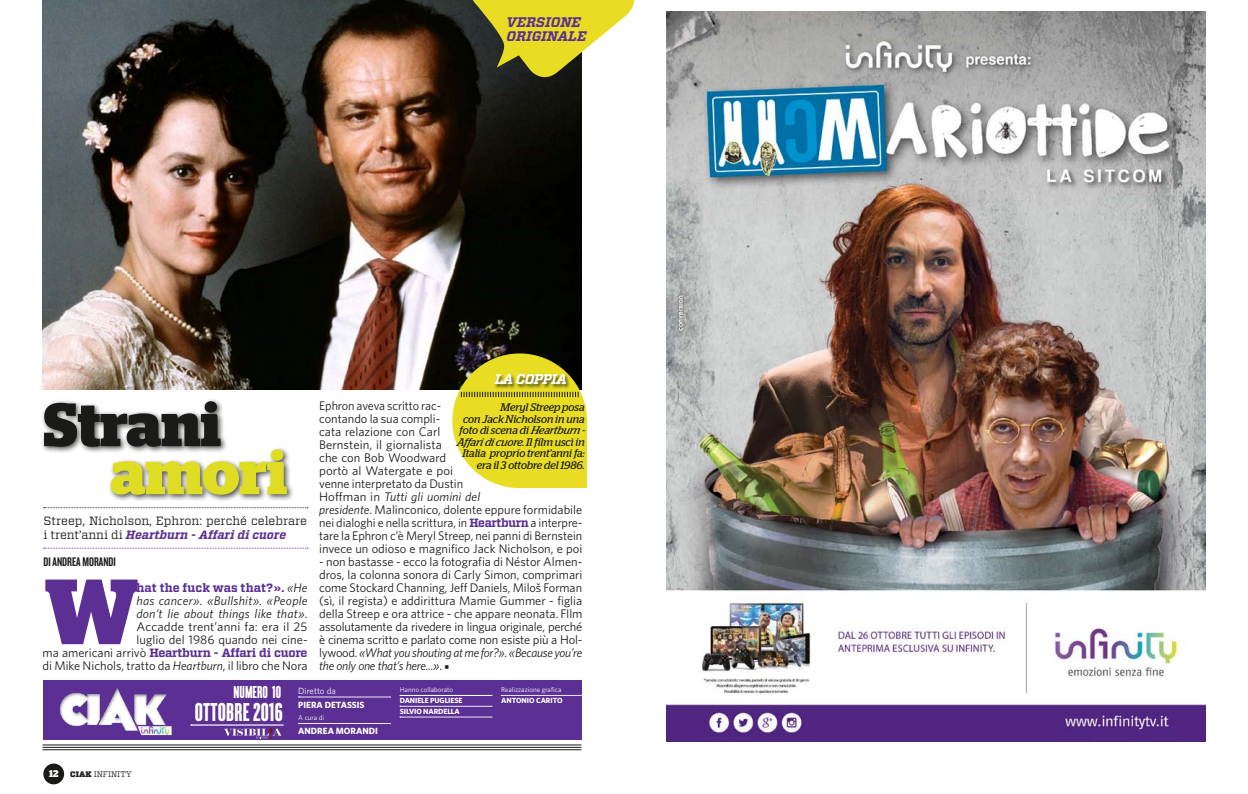
<style>
.page{position:relative;width:1248px;height:794px;background:#fff}
.page>*{position:absolute;margin:0;border:0;box-sizing:border-box;transform-origin:0 0}
.t1{font:700 92.3px "Stag";color:#5b2f93}
.t2{font:700 61px "Stag";color:#1a1a18}
.t3{font:700 61px "Stag";color:#dedd24}
.t4{font:27px "Cyclone Layers Background";letter-spacing:.01em;color:#fff}
.t5{font:18px "Cyclone Layers Background";color:#fff}
.t6{font:italic 700 14px "Vitesse";color:#fff}
.t7{font:italic 700 13.9px/13.9px "Vitesse";color:#5b2f93}
.t8{font:13px "Knockout 48 Featherweight";color:#1a1a18}
.t9{font:12.5px/13px "Whitney";letter-spacing:-.005em;color:#1a1a18}
.t10{font:italic 12.5px/13px "Whitney";letter-spacing:.01em;color:#1a1a18;text-align:justify}
.t11{font:12px/14.4px "Vitesse";color:#1a1a18}
.t12{font:700 12px "Vitesse";letter-spacing:-.02em;color:#5b2f93}
.t13{font:700 12px "Vitesse";letter-spacing:.01em;color:#5b2f93}
.t14{font:italic 11px/11.5px "Stag";color:#1a1a18;text-align:right}
.t15{font:700 9px "Whitney";color:#fff}
.t16{font:9px "Whitney";color:#fff}
.t17{font:8px "Vitesse";color:#1a1a18}
.t18{font:700 7.5px/10.8px "Whitney";letter-spacing:-.01em;color:#fff}
.t19{font:7px "Whitney";color:#fff}
.s1{font-weight:700;font-style:italic;color:#5b2f93}
.s2{font-family:"Whitney";font-weight:400;font-style:italic;font-size:12.5px;color:#1a1a18}
.s3{font-style:normal}
.s4{font-family:"Whitney";font-weight:400;font-size:12.5px;color:#1a1a18}
.s5{font-style:italic}
.s6{font-family:"Vitesse";font-weight:700;font-size:12px;color:#5b2f93}
.s7{font-family:"Minion Pro";font-size:12px}
.s8{font-family:"Stag";font-weight:700;font-size:9.6px;color:#fff}
.s9{font-weight:900}
</style>
<div class="page">
<hr style="left:43px;top:749px;width:538px;height:1px;background:#1a1a18">
<hr style="left:43px;top:747px;width:538px;height:1px;background:#1a1a18">
<hr style="left:43px;top:745px;width:538px;height:1px;background:#1a1a18">
<img style="left:43px;top:0;width:538px;height:389px">
<div style="left:41px;top:398px;width:254px;height:104px;background:#1a1a18;opacity:.75"></div>
<svg style="left:44px;top:507px;width:264px;height:1px"></svg>
<svg style="left:44px;top:548px;width:264px;height:1px"></svg>
<svg style="left:452px;top:353px;width:135px;height:135px;background:#d0c731"></svg>
<svg style="left:462px;top:0;width:173px;height:85px"></svg>
<div style="left:43px;top:680px;width:539px;height:60px;background:#5b2f93"></div>
<img style="left:59px;top:688px;width:112px;height:48px">
<svg style="left:137px;top:726px;width:35px;height:9px"></svg>
<img style="left:142px;top:726px;width:27px;height:8px">
<svg style="left:298px;top:697px;width:92px;height:1px"></svg>
<svg style="left:298px;top:723px;width:92px;height:1px"></svg>
<svg style="left:400px;top:695px;width:92px;height:1px"></svg>
<svg style="left:400px;top:706px;width:92px;height:1px"></svg>
<svg style="left:400px;top:717px;width:92px;height:1px"></svg>
<svg style="left:501px;top:695px;width:81px;height:1px"></svg>
<svg style="left:191px;top:725px;width:92px;height:13px"></svg>
<img style="left:667px;top:11px;width:537px;height:730px">
<div style="left:43px;top:763px;width:21px;height:21px;background:#1a1a18;border-radius:50%"></div>
<p class="t7" style="left:506px;top:16px;width:81px">VERSIONE<br>ORIGINALE</p>
<h2 class="t2" style="left:43px;top:389px;width:179px">Strani</h2>
<h2 class="t3" style="left:110px;top:437px;width:178px">amori</h2>
<p class="t11" style="left:43px;top:513px;width:265px">Streep, Nicholson, Ephron: perché celebrare i trent’anni di <span class="s1">Heartburn - Affari di cuore</span></p>
<p class="t8" style="left:43px;top:554px;width:74px">DI ANDREA MORANDI</p>
<h1 class="t1" style="left:45px;top:558px;width:95px">W</h1>
<p class="t13" style="left:136px;top:580px;width:172px">hat the fuck was that?». <span class="s2">«He</span></p>
<p class="t10" style="left:136px;top:594px;width:173px">has cancer». «Bullshit». «People don’t lie about things like that»<span class="s3">.<br>Accadde trent’anni fa: era il 25 luglio del 1986 quando nei cine-</span></p>
<p class="t12" style="left:43px;top:645px;width:266px"><span class="s4">ma americani arrivò</span> Heartburn - Affari di cuore</p>
<p class="t9" style="left:43px;top:659px;width:266px">di Mike Nichols, tratto da <span class="s5">Heartburn</span>, il libro che Nora</p>
<p class="t6" style="left:494px;top:370px;width:66px">la coppia</p>
<p class="t14" style="left:456px;top:401px;width:132px">Meryl Streep posa<br>con Jack Nicholson in una foto di scena di Heartburn -<br>Affaridicuore. Il film uscì in<br>Italia proprio trent’anni fa: era il 3 ottobre del 1986.</p>
<p class="t9" style="left:319px;top:399px;width:265px">Ephron aveva scritto rac-<br>contando la sua compli-<br>cata relazione con Carl<br>Bernstein, il giornalista<br>che con Bob Woodward<br>portò al Watergate e poi<br>venne interpretato da Dustin<br>Hoffman in <span class="s5">Tutti gli uomini del<br>presidente</span>. Malinconico, dolente eppure formidabile nei dialoghi e nella scrittura, in <span class="s6">Heartburn</span> a interpre&shy;tare la Ephron c’è Meryl Streep, nei panni di Bernstein invece un odioso e magnifico Jack Nicholson, e poi</p>
<p class="t9" style="left:319px;top:555px;width:265px;text-align:justify">- non bastasse - ecco la fotografia di Néstor Almen&shy;dros, la colonna sonora di Carly Simon, comprimari come Stockard Channing, Jeff Daniels, Miloš Forman (sì, il regista) e addirittura Mamie Gummer - figlia della Streep e ora attrice - che appare neonata. FIlm assolutamente da rivedere in lingua originale, perché è cinema scritto e parlato come non esiste più a Hol&shy;lywood. <span class="s5">«What you shouting at me for?». «Because you’re the only one that’s here...»</span>. <span class="s7">■</span></p>
<p class="t17" style="left:49px;top:769px;width:84px"><span class="s8">12</span> <span class="s9">CIAK</span> infinity</p>
<h3 class="t5" style="left:233px;top:680px;width:49px">NUMERO 10</h3>
<h3 class="t4" style="left:195px;top:694px;width:89px">OTTOBRE 2016</h3>
<p class="t16" style="left:298px;top:685px;width:39px">Diretto da</p>
<p class="t15" style="left:298px;top:698px;width:68px">PIERA DETASSIS</p>
<p class="t19" style="left:298px;top:713px;width:27px">A cura di</p>
<p class="t15" style="left:298px;top:725px;width:81px">ANDREA MORANDI</p>
<p class="t19" style="left:399px;top:685px;width:55px">Hanno collaborato</p>
<p class="t18" style="left:399px;top:695px;width:64px">DANIELE PUGLIESE<br>SILVIO NARDELLA</p>
<p class="t19" style="left:501px;top:685px;width:62px">Realizzazione grafica</p>
<p class="t18" style="left:501px;top:695px;width:63px">ANTONIO CARITO</p>
</div>
